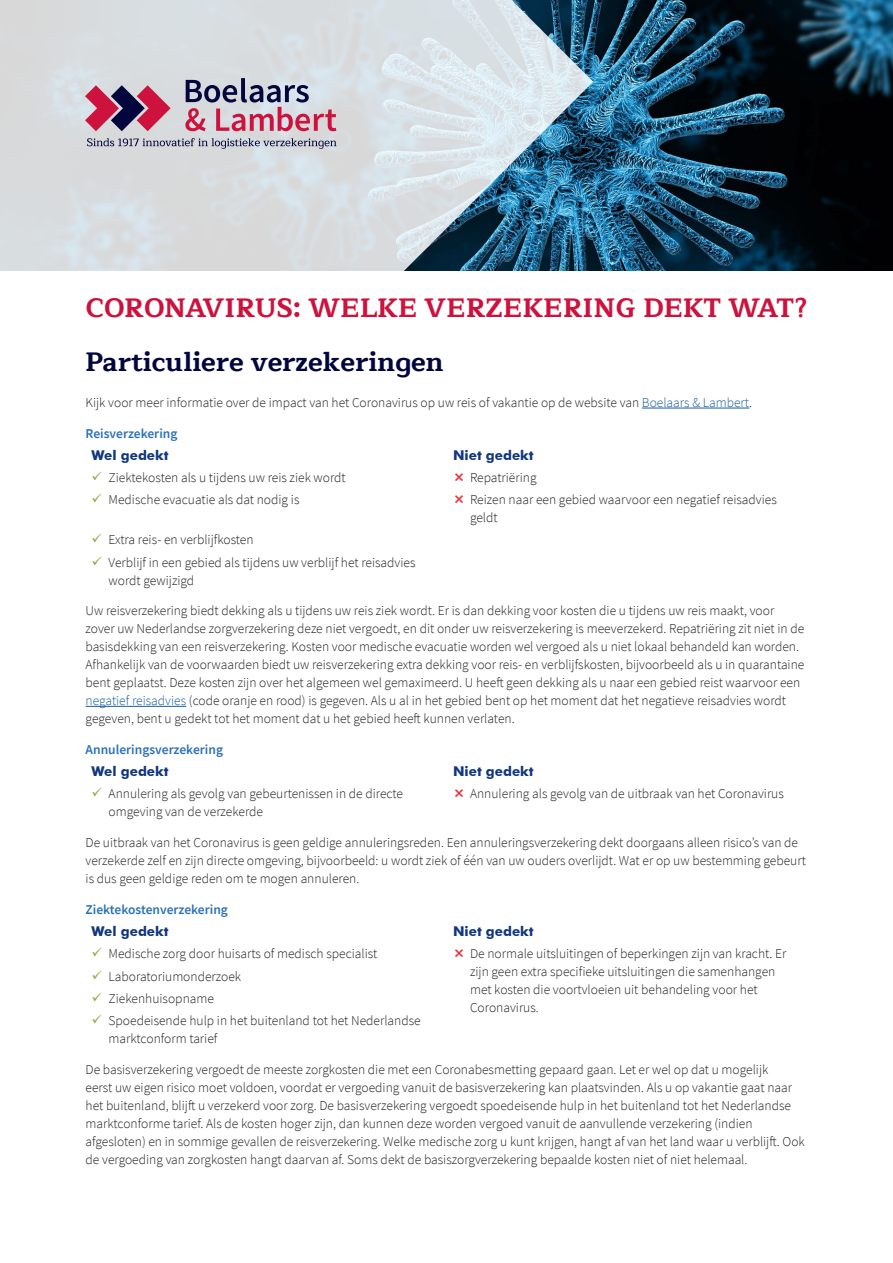
<style>
.page{position:relative;width:893px;height:1263px;background:#fff}
.page>*{position:absolute;margin:0;border:0;box-sizing:border-box;transform-origin:0 0}
.Titel_1{font:700 27px "Maitree";color:#cd123d}
.Subtitel{font:700 27px "Maitree";color:#02063d}
.Body{font:300 13.5px/18px "Source Sans Pro";color:#231f20}
.Title_2{font:600 13.5px "Source Sans Pro";color:#2a70b8}
.Table_header{font:700 13.5px "Futura BT";color:#11367e}
.s1{color:#175d9e}
</style>
<div class="page">
<img style="left:593px;top:0;width:300px;height:271px">
<svg style="left:0;top:0;width:593px;height:271px;background:#becad2"></svg>
<svg style="left:185px;top:78px;width:151px;height:53px;background:#b89fb0"></svg>
<svg style="left:87px;top:138px;width:250px;height:11px;background:#acaebb"></svg>
<svg style="left:85px;top:85px;width:86px;height:46px;background:#aa6480"></svg>
<hr style="left:642px;top:408px;width:107px;height:1px;background:#175d9e">
<hr style="left:86px;top:706px;width:100px;height:1px;background:#175d9e">
<p class="Titel_1" style="left:86px;top:285px;width:723px">CORONAVIRUS: WELKE VERZEKERING DEKT WAT?</p>
<p class="Subtitel" style="left:85px;top:339px;width:360px">Particuliere verzekeringen</p>
<p class="Body" style="left:86px;top:394px;width:668px">Kijk voor meer informatie over de impact van het Coronavirus op uw reis of vakantie op de website van <span class="s1">Boelaars &amp; Lambert</span>.</p>
<p class="Title_2" style="left:86px;top:424px;width:93px">Reisverzekering</p>
<p class="Table_header" style="left:92px;top:447px;width:79px">Wel gedekt</p>
<p class="Table_header" style="left:453px;top:447px;width:82px">Niet gedekt</p>
<p class="Body" style="left:109px;top:469px;width:239px">Ziektekosten als u tijdens uw reis ziek wordt</p>
<p class="Body" style="left:470px;top:469px;width:68px">Repatriëring</p>
<p class="Body" style="left:109px;top:491px;width:192px">Medische evacuatie als dat nodig is</p>
<p class="Body" style="left:470px;top:491px;width:308px">Reizen naar een gebied waarvoor een negatief reisadvies geldt</p>
<p class="Body" style="left:109px;top:531px;width:147px">Extra reis- en verblijfkosten</p>
<p class="Body" style="left:109px;top:553px;width:308px">Verblijf in een gebied als tijdens uw verblijf het reisadvies wordt gewijzigd</p>
<p class="Body" style="left:86px;top:602px;width:720px">Uw reisverzekering biedt dekking als u tijdens uw reis ziek wordt. Er is dan dekking voor kosten die u tijdens uw reis maakt, voor zover uw Nederlandse zorgverzekering deze niet vergoedt, en dit onder uw reisverzekering is meeverzekerd. Repatriëring zit niet in de basisdekking van een reisverzekering. Kosten voor medische evacuatie worden wel vergoed als u niet lokaal behandeld kan worden.<br>Afhankelijk van de voorwaarden biedt uw reisverzekering extra dekking voor reis- en verblijfskosten, bijvoorbeeld als u in quarantaine bent geplaatst. Deze kosten zijn over het algemeen wel gemaximeerd. U heeft geen dekking als u naar een gebied reist waarvoor een <span class="s1">negatief reisadvies</span> (code oranje en rood) is gegeven. Als u al in het gebied bent op het moment dat het negatieve reisadvies wordt gegeven, bent u gedekt tot het moment dat u het gebied heeft kunnen verlaten.</p>
<p class="Title_2" style="left:86px;top:741px;width:139px">Annuleringsverzekering</p>
<p class="Table_header" style="left:92px;top:763px;width:79px">Wel gedekt</p>
<p class="Table_header" style="left:453px;top:763px;width:82px">Niet gedekt</p>
<p class="Body" style="left:109px;top:785px;width:296px">Annulering als gevolg van gebeurtenissen in de directe omgeving van de verzekerde</p>
<p class="Body" style="left:470px;top:785px;width:315px">Annulering als gevolg van de uitbraak van het Coronavirus</p>
<p class="Body" style="left:86px;top:834px;width:722px">De uitbraak van het Coronavirus is geen geldige annuleringsreden. Een annuleringsverzekering dekt doorgaans alleen risico’s van de verzekerde zelf en zijn directe omgeving, bijvoorbeeld: u wordt ziek of één van uw ouders overlijdt. Wat er op uw bestemming gebeurt is dus geen geldige reden om te mogen annuleren.</p>
<p class="Title_2" style="left:86px;top:901px;width:144px">Ziektekostenverzekering</p>
<p class="Table_header" style="left:92px;top:923px;width:79px">Wel gedekt</p>
<p class="Table_header" style="left:453px;top:923px;width:82px">Niet gedekt</p>
<p class="Body" style="left:109px;top:945px;width:270px">Medische zorg door huisarts of medisch specialist</p>
<p class="Body" style="left:470px;top:945px;width:318px">De normale uitsluitingen of beperkingen zijn van kracht. Er zijn geen extra specifieke uitsluitingen die samenhangen met kosten die voortvloeien uit behandeling voor het Coronavirus.</p>
<p class="Body" style="left:109px;top:967px;width:134px">Laboratoriumonderzoek</p>
<p class="Body" style="left:109px;top:989px;width:107px">Ziekenhuisopname</p>
<p class="Body" style="left:109px;top:1011px;width:314px">Spoedeisende hulp in het buitenland tot het Nederlandse marktconform tarief</p>
<p class="Body" style="left:86px;top:1060px;width:721px">De basisverzekering vergoedt de meeste zorgkosten die met een Coronabesmetting gepaard gaan. Let er wel op dat u mogelijk<br>eerst uw eigen risico moet voldoen, voordat er vergoeding vanuit de basisverzekering kan plaatsvinden. Als u op vakantie gaat naar het buitenland, blijft u verzekerd voor zorg. De basisverzekering vergoedt spoedeisende hulp in het buitenland tot het Nederlandse marktconforme tarief. Als de kosten hoger zijn, dan kunnen deze worden vergoed vanuit de aanvullende verzekering (indien afgesloten) en in sommige gevallen de reisverzekering. Welke medische zorg u kunt krijgen, hangt af van het land waar u verblijft. Ook de vergoeding van zorgkosten hangt daarvan af. Soms dekt de basiszorgverzekering bepaalde kosten niet of niet helemaal.</p>
</div>
